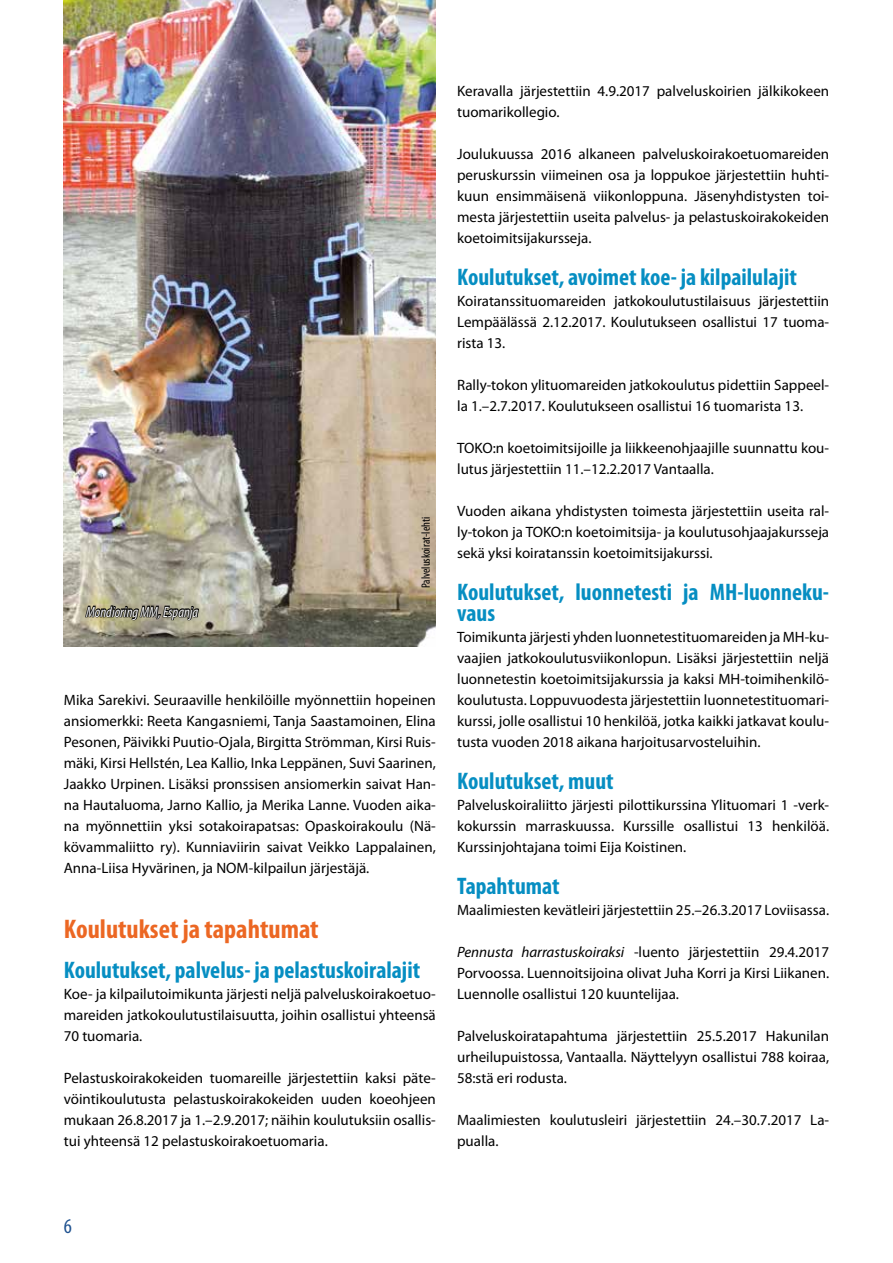
<style>
.page{position:relative;width:893px;height:1263px;background:#fff}
.page>*{position:absolute;margin:0;border:0;box-sizing:border-box;transform-origin:0 0}
.t1{font:700 condensed 27px "Myriad Pro";color:#ec6723}
.t2{font:700 condensed 24px/21px "Myriad Pro";color:#068ec2}
.t3{font:condensed 21px "Myriad Pro";color:#1f5290}
.t4{font:15px/21px "Myriad Pro";color:#000;text-align:justify}
.t5{font:italic condensed 15px "Myriad Pro";color:#fff}
.t6{font:condensed 12px "Myriad Pro";color:#000}
.s1{font-style:italic}
</style>
<div class="page">
<img style="left:64px;top:0;width:372px;height:646px">
<svg style="left:84px;top:595px;width:116px;height:32px"></svg>
<p class="t5" style="left:86px;top:602px;width:114px">Mondioring MM, Espanja</p>
<p class="t6" style="left:419px;top:588px;width:73px;rotate:-90deg">Palveluskoirat-lehti</p>
<p class="t4" style="left:64px;top:689px;width:374px">Mika Sarekivi. Seuraaville henkilöille myönnettiin hopeinen ansiomerkki: Reeta Kangasniemi, Tanja Saastamoinen, Elina Pesonen, Päivikki Puutio-Ojala, Birgitta Strömman, Kirsi Ruis&shy;mäki, Kirsi Hellstén, Lea Kallio, Inka Leppänen, Suvi Saarinen, Jaakko Urpinen. Lisäksi pronssisen ansiomerkin saivat Han&shy;na Hautaluoma, Jarno Kallio, ja Merika Lanne. Vuoden aika&shy;na myönnettiin yksi sotakoirapatsas: Opaskoirakoulu (Nä&shy;kövammaliitto ry). Kunniaviirin saivat Veikko Lappalainen, Anna-Liisa Hyvärinen, ja NOM-kilpailun järjestäjä.</p>
<h1 class="t1" style="left:64px;top:912px;width:256px">Koulutukset ja tapahtumat</h1>
<h2 class="t2" style="left:64px;top:959px;width:358px">Koulutukset, palvelus- ja pelastuskoiralajit</h2>
<p class="t4" style="left:64px;top:983px;width:374px">Koe- ja kilpailutoimikunta järjesti neljä palveluskoirakoetuo&shy;mareiden jatkokoulutustilaisuutta, joihin osallistui yhteensä 70 tuomaria.</p>
<p class="t4" style="left:64px;top:1067px;width:374px">Pelastuskoirakokeiden tuomareille järjestettiin kaksi päte&shy;vöintikoulutusta pelastuskoirakokeiden uuden koeohjeen mukaan 26.8.2017 ja 1.–2.9.2017; näihin koulutuksiin osallis&shy;tui yhteensä 12 pelastuskoirakoetuomaria.</p>
<p class="t4" style="left:457px;top:80px;width:374px">Keravalla järjestettiin 4.9.2017 palveluskoirien jälkikokeen tuomarikollegio.</p>
<p class="t4" style="left:457px;top:143px;width:374px">Joulukuussa 2016 alkaneen palveluskoirakoetuomareiden peruskurssin viimeinen osa ja loppukoe järjestettiin huhti&shy;kuun ensimmäisenä viikonloppuna. Jäsenyhdistysten toi&shy;mesta järjestettiin useita palvelus- ja pelastuskoirakokeiden koetoimitsijakursseja.</p>
<h2 class="t2" style="left:457px;top:266px;width:341px">Koulutukset, avoimet koe- ja kilpailulajit</h2>
<p class="t4" style="left:457px;top:290px;width:374px">Koiratanssituomareiden jatkokoulutustilaisuus järjestettiin Lempäälässä 2.12.2017. Koulutukseen osallistui 17 tuoma&shy;rista 13.</p>
<p class="t4" style="left:457px;top:374px;width:374px">Rally-tokon ylituomareiden jatkokoulutus pidettiin Sappeel&shy;la 1.–2.7.2017. Koulutukseen osallistui 16 tuomarista 13.</p>
<p class="t4" style="left:457px;top:437px;width:374px">TOKO:n koetoimitsijoille ja liikkeenohjaajille suunnattu kou&shy;lutus järjestettiin 11.–12.2.2017 Vantaalla.</p>
<p class="t4" style="left:457px;top:500px;width:374px">Vuoden aikana yhdistysten toimesta järjestettiin useita ral&shy;ly-tokon ja TOKO:n koetoimitsija- ja koulutusohjaajakursseja sekä yksi koiratanssin koetoimitsijakurssi.</p>
<h2 class="t2" style="left:457px;top:581px;width:374px">Koulutukset, luonnetesti ja MH-luonneku&shy;vaus</h2>
<p class="t4" style="left:457px;top:626px;width:374px">Toimikunta järjesti yhden luonnetestituomareiden ja MH-ku&shy;vaajien jatkokoulutusviikonlopun. Lisäksi järjestettiin neljä luonnetestin koetoimitsijakurssia ja kaksi MH-toimihenkilö&shy;koulutusta. Loppuvuodesta järjestettiin luonnetestituomari&shy;kurssi, jolle osallistui 10 henkilöä, jotka kaikki jatkavat koulu&shy;tusta vuoden 2018 aikana harjoitusarvosteluihin.</p>
<h2 class="t2" style="left:457px;top:770px;width:158px">Koulutukset, muut</h2>
<p class="t4" style="left:457px;top:794px;width:374px">Palveluskoiraliitto järjesti pilottikurssina Ylituomari 1 -verk&shy;kokurssin marraskuussa. Kurssille osallistui 13 henkilöä.<br>Kurssinjohtajana toimi Eija Koistinen.</p>
<h2 class="t2" style="left:457px;top:875px;width:104px">Tapahtumat</h2>
<p class="t4" style="left:457px;top:899px;width:374px">Maalimiesten kevätleiri järjestettiin 25.–26.3.2017 Loviisassa.</p>
<p class="t4" style="left:457px;top:941px;width:374px"><span class="s1">Pennusta harrastuskoiraksi</span> -luento järjestettiin 29.4.2017<br>Porvoossa. Luennoitsijoina olivat Juha Korri ja Kirsi Liikanen.<br>Luennolle osallistui 120 kuuntelijaa.</p>
<p class="t4" style="left:457px;top:1025px;width:374px">Palveluskoiratapahtuma järjestettiin 25.5.2017 Hakunilan urheilupuistossa, Vantaalla. Näyttelyyn osallistui 788 koiraa, 58:stä eri rodusta.</p>
<p class="t4" style="left:457px;top:1109px;width:374px">Maalimiesten koulutusleiri järjestettiin 24.–30.7.2017 La&shy;pualla.</p>
<h3 class="t3" style="left:64px;top:1213px;width:10px">6</h3>
</div>
